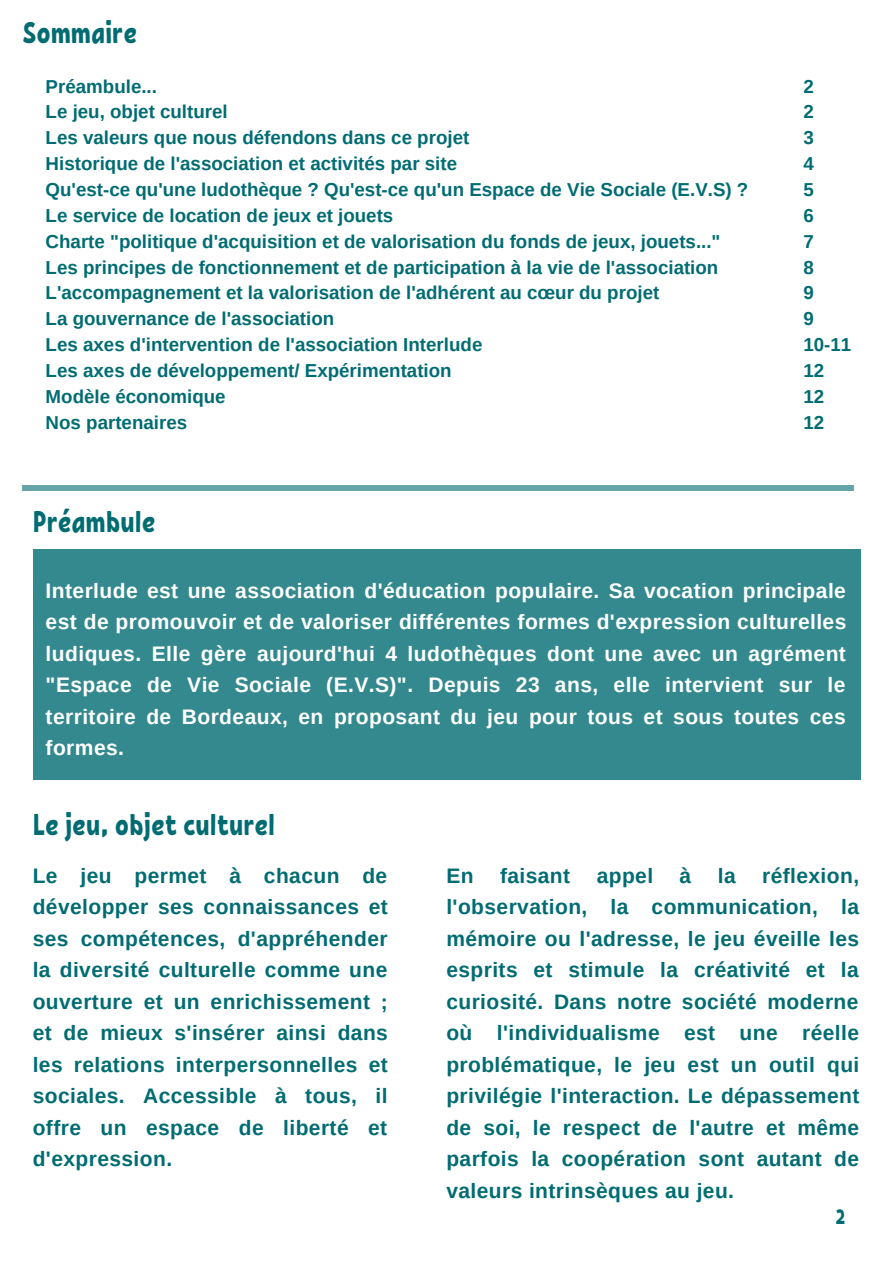
<style>
.page{position:relative;width:893px;height:1264px;background:#fff}
.page>*{position:absolute;margin:0;border:0;box-sizing:border-box;transform-origin:0 0}
.t1{font:30px "RF Krabuler";color:#006c72}
.t2{font:700 21px/31.5px "Arimo";letter-spacing:.02em;color:#006c72;text-align:justify}
.t3{font:700 21px/31.5px "Arimo";letter-spacing:.02em;color:#fff;text-align:justify}
.t4{font:21px "RF Krabuler";color:#006c72}
.t5{font:700 18.75px/25.8px "Arimo";color:#006c72}
</style>
<div class="page">
<div style="left:22px;top:485px;width:831px;height:6px;background:#66a6aa"></div>
<div style="left:33px;top:549px;width:827px;height:230px;background:#33898e"></div>
<h1 class="t1" style="left:22px;top:14px;width:116px">Sommaire</h1>
<p class="t5" style="left:46px;top:73px;width:704px">Préambule...<br>Le jeu, objet culturel<br>Les valeurs que nous défendons dans ce projet<br>Historique de l'association et activités par site<br>Qu'est-ce qu'une ludothèque ? Qu'est-ce qu'un Espace de Vie Sociale (E.V.S) ?<br>Le service de location de jeux et jouets<br>Charte "politique d'acquisition et de valorisation du fonds de jeux, jouets..." Les principes de fonctionnement et de participation à la vie de l'association L'accompagnement et la valorisation de l'adhérent au cœur du projet<br>La gouvernance de l'association<br>Les axes d'intervention de l'association Interlude<br>Les axes de développement/ Expérimentation<br>Modèle économique<br>Nos partenaires</p>
<p class="t5" style="left:803px;top:73px;width:49px">2<br>2<br>3<br>4<br>5<br>6<br>7<br>8<br>9<br>9<br>10-11<br>12<br>12<br>12</p>
<h1 class="t1" style="left:33px;top:503px;width:124px">Préambule</h1>
<p class="t3" style="left:46px;top:575px;width:802px">Interlude est une association d'éducation populaire. Sa vocation principale est de promouvoir et de valoriser différentes formes d'expression culturelles ludiques. Elle gère aujourd'hui 4 ludothèques dont une avec un agrément "Espace de Vie Sociale (E.V.S)". Depuis 23 ans, elle intervient sur le territoire de Bordeaux, en proposant du jeu pour tous et sous toutes ces formes.</p>
<h1 class="t1" style="left:33px;top:806px;width:244px">Le jeu, objet culturel</h1>
<p class="t2" style="left:33px;top:860px;width:357px">Le jeu permet à chacun de développer ses connaissances et ses compétences, d'appréhender la diversité culturelle comme une ouverture et un enrichissement ; et de mieux s'insérer ainsi dans les relations interpersonnelles et sociales. Accessible à tous, il offre un espace de liberté et d'expression.</p>
<p class="t2" style="left:446px;top:860px;width:414px;text-indent:316px">réflexion, l'observation, la communication, la mémoire ou l'adresse, le jeu éveille les esprits et stimule la créativité et la curiosité. Dans notre société moderne où l'individualisme est une réelle problématique, le jeu est un outil qui privilégie l'interaction. Le dépassement de soi, le respect de l'autre et même parfois la coopération sont autant de valeurs intrinsèques au jeu.</p>
<p class="t4" style="left:835px;top:1203px;width:11px">2</p>
<p class="t2" style="left:446px;top:860px;width:29px">En</p>
<p class="t2" style="left:500px;top:860px;width:72px">faisant</p>
<p class="t2" style="left:596px;top:860px;width:58px">appel</p>
<p class="t2" style="left:679px;top:860px;width:13px">à</p>
<p class="t2" style="left:717px;top:860px;width:19px">la</p>
</div>
